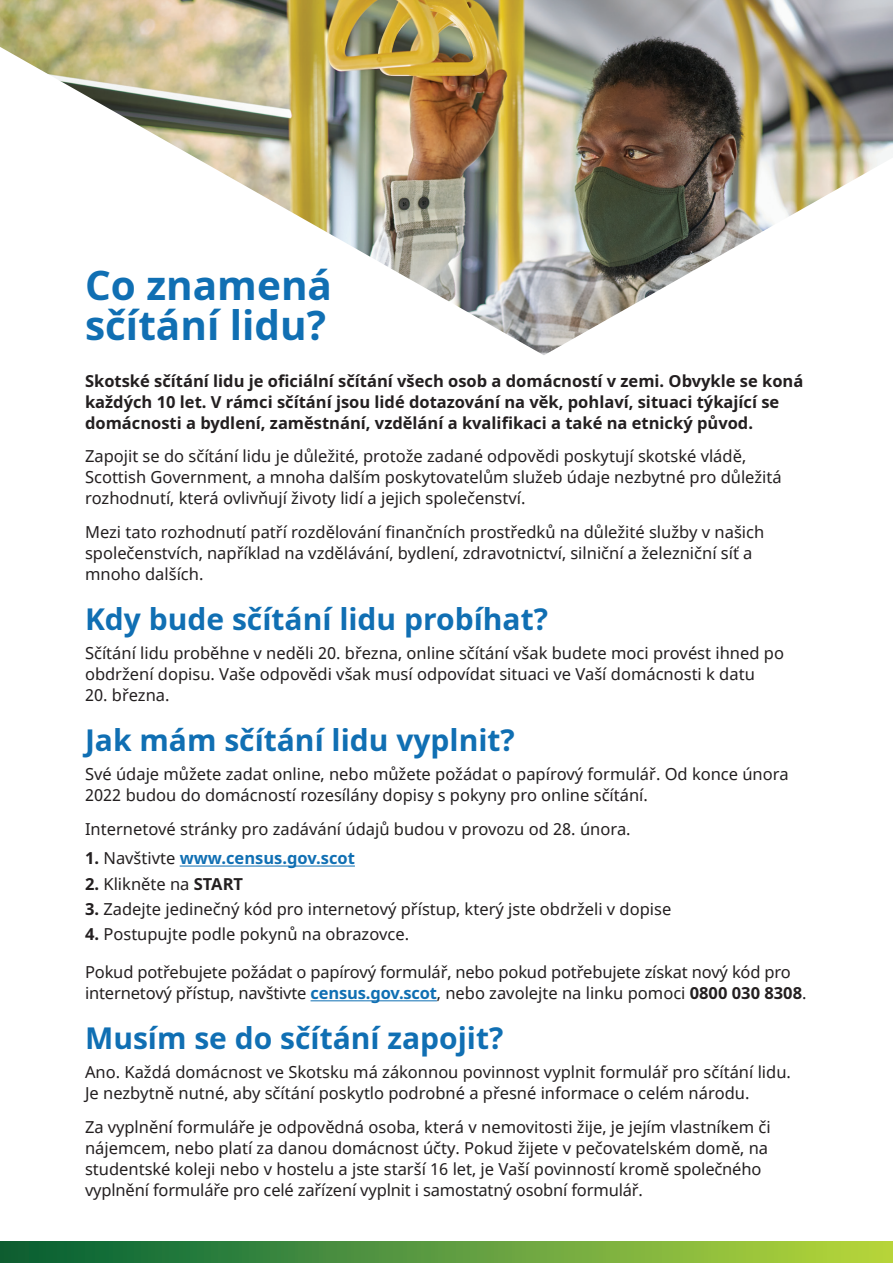
<style>
.page{position:relative;width:893px;height:1263px;background:#fff}
.page>*{position:absolute;margin:0;border:0;box-sizing:border-box;transform-origin:0 0}
.t1{font:700 40.5px/40.5px "Noto Sans";color:#106fb3}
.t2{font:700 30px "Noto Sans";color:#106fb3}
.t3{font:16.5px/21px "Noto Sans";color:#231f20}
.t4{font:700 16.5px/21px "Noto Sans";color:#231f20}
.t5{font:700 16.5px "Noto Sans";color:#106fb3}
.s1{color:#231f20}
.s2{font-weight:400;color:#231f20}
.s3{font-weight:700}
.s4{font-weight:700;color:#106fb3}
</style>
<div class="page">
<hr style="left:180px;top:866px;width:175px;height:1px;background:#106fb3">
<hr style="left:311px;top:1000px;width:126px;height:1px;background:#106fb3">
<div style="left:0;top:1242px;width:893px;height:21px;background:linear-gradient(to right,#015f3a,#b8d83f)"></div>
<img style="left:0;top:0;width:893px;height:355px">
<h1 class="t1" style="left:85px;top:265px;width:249px">Co znamená sčítání lidu?</h1>
<p class="t4" style="left:85px;top:370px;width:720px">Skotské sčítání lidu je oficiální sčítání všech osob a domácností v zemi. Obvykle se koná každých 10 let. V rámci sčítání jsou lidé dotazování na věk, pohlaví, situaci týkající se domácnosti a bydlení, zaměstnání, vzdělání a kvalifikaci a také na etnický původ.</p>
<p class="t3" style="left:85px;top:446px;width:698px">Zapojit se do sčítání lidu je důležité, protože zadané odpovědi poskytují skotské vládě,<br>Scottish Government, a mnoha dalším poskytovatelům služeb údaje nezbytné pro důležitá rozhodnutí, která ovlivňují životy lidí a jejich společenství.</p>
<p class="t3" style="left:85px;top:522px;width:681px">Mezi tato rozhodnutí patří rozdělování finančních prostředků na důležité služby v našich společenstvích, například na vzdělávání, bydlení, zdravotnictví, silniční a železniční síť a mnoho dalších.</p>
<h2 class="t2" style="left:85px;top:597px;width:464px">Kdy bude sčítání lidu probíhat?</h2>
<p class="t3" style="left:85px;top:643px;width:700px">Sčítání lidu proběhne v neděli 20. března, online sčítání však budete moci provést ihned po obdržení dopisu. Vaše odpovědi však musí odpovídat situaci ve Vaší domácnosti k datu</p>
<p class="t3" style="left:85px;top:685px;width:86px">20. března.</p>
<h2 class="t2" style="left:85px;top:718px;width:431px">Jak mám sčítání lidu vyplnit?</h2>
<p class="t3" style="left:85px;top:764px;width:705px">Své údaje můžete zadat online, nebo můžete požádat o papírový formulář. Od konce února<br>2022 budou do domácností rozesílány dopisy s pokyny pro online sčítání.</p>
<p class="t3" style="left:85px;top:819px;width:547px">Internetové stránky pro zadávání údajů budou v provozu od 28. února.</p>
<p class="t5" style="left:85px;top:847px;width:271px"><span class="s1">1.</span> <span class="s2">Navštivte</span> www.census.gov.scot</p>
<p class="t3" style="left:85px;top:874px;width:160px"><span class="s3">2.</span> Klikněte na <span class="s3">START</span></p>
<p class="t3" style="left:85px;top:899px;width:588px"><span class="s3">3.</span> Zadejte jedinečný kód pro internetový přístup, který jste obdrželi v dopise</p>
<p class="t3" style="left:85px;top:924px;width:326px"><span class="s3">4.</span> Postupujte podle pokynů na obrazovce.</p>
<p class="t3" style="left:85px;top:962px;width:723px">Pokud potřebujete požádat o papírový formulář, nebo pokud potřebujete získat nový kód pro internetový přístup, navštivte <span class="s4">census.gov.scot</span>, nebo zavolejte na linku pomoci <span class="s3">0800 030 8308</span>.</p>
<h2 class="t2" style="left:85px;top:1016px;width:420px">Musím se do sčítání zapojit?</h2>
<p class="t3" style="left:85px;top:1062px;width:707px">Ano. Každá domácnost ve Skotsku má zákonnou povinnost vyplnit formulář pro sčítání lidu.<br>Je nezbytně nutné, aby sčítání poskytlo podrobné a přesné informace o celém národu.</p>
<p class="t3" style="left:85px;top:1117px;width:687px">Za vyplnění formuláře je odpovědná osoba, která v nemovitosti žije, je jejím vlastníkem či nájemcem, nebo platí za danou domácnost účty. Pokud žijete v pečovatelském domě, na studentské koleji nebo v hostelu a jste starší 16 let, je Vaší povinností kromě společného vyplnění formuláře pro celé zařízení vyplnit i samostatný osobní formulář.</p>
</div>
